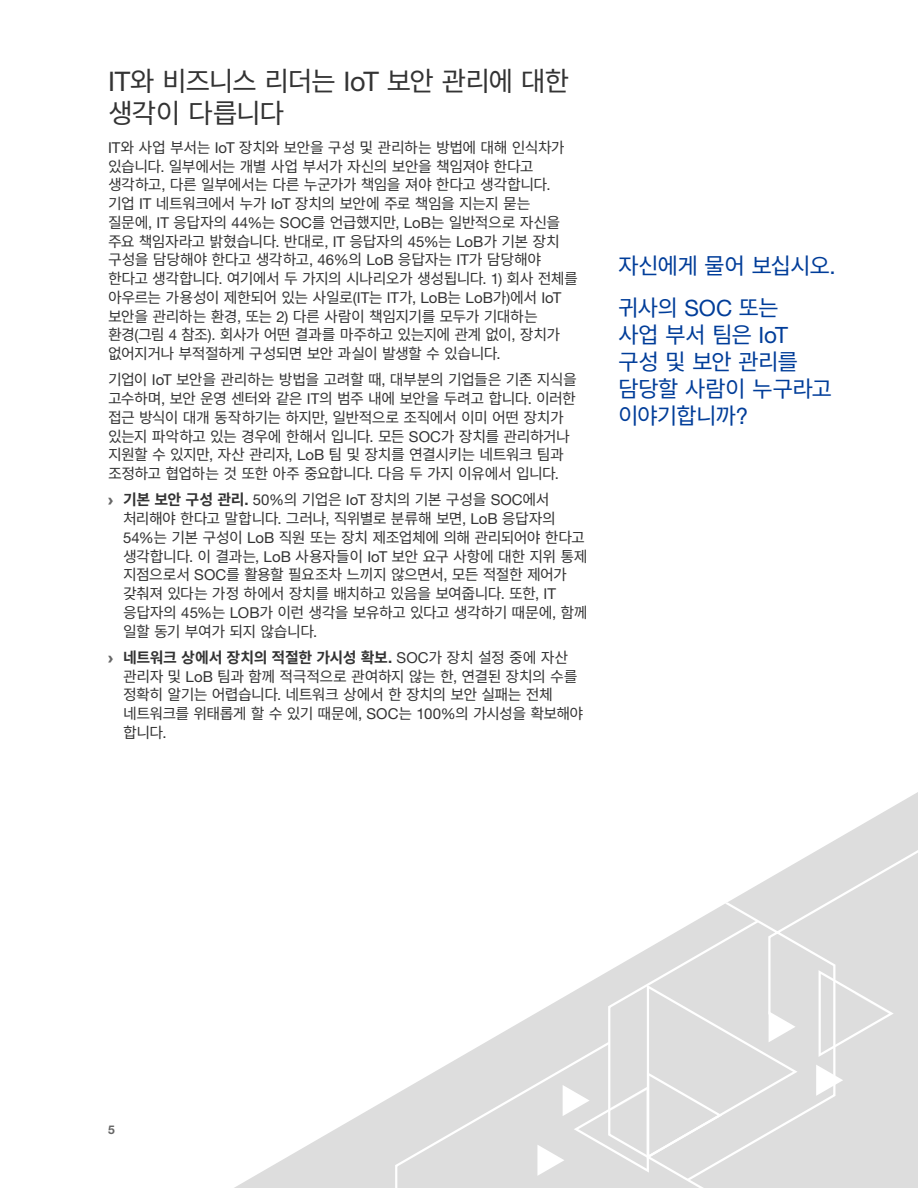
<style>
.page{position:relative;width:918px;height:1188px;background:#fff}
.page>*{position:absolute;margin:0;border:0;box-sizing:border-box;transform-origin:0 0}
.Heading_2{font:27px/31.5px "Noto Sans CJ Kkr";letter-spacing:-.055em;color:#333}
.Call-out_blue{font:22.5px/27px "Noto Sans CJ Kkr";letter-spacing:-.045em;color:#003d99}
.t1{font:15px/18.8px "Noto Sans CJ Kkr";letter-spacing:-.04em;color:#333}
.t2{font:700 12px "Helvetica Neue LT Std";color:#666}
.s1{font-family:"Helvetica Neue LT Std"}
.s2{font-family:"Arial";font-weight:900;color:#666}
.s3{font-weight:700}
.s4{font-family:"Helvetica Neue LT Std";font-weight:700}
</style>
<div class="page">
<svg style="left:234px;top:792px;width:684px;height:396px"></svg>
<svg style="left:394px;top:834px;width:524px;height:354px"></svg>
<p class="Heading_2" style="left:108px;top:66px;width:463px"><span class="s1">IT</span>와 비즈니스 리더는 <span class="s1">IoT</span> 보안 관리에 대한 생각이 다릅니다</p>
<p class="t1" style="left:108px;top:138px;width:472px"><span class="s1">IT</span>와 사업 부서는 <span class="s1">IoT</span> 장치와 보안을 구성 및 관리하는 방법에 대해 인식차가 있습니다<span class="s1">.</span> 일부에서는 개별 사업 부서가 자신의 보안을 책임져야 한다고 생각하고<span class="s1">,</span> 다른 일부에서는 다른 누군가가 책임을 져야 한다고 생각합니다<span class="s1">. </span>기업 <span class="s1">IT</span> 네트워크에서 누가 <span class="s1">IoT</span> 장치의 보안에 주로 책임을 지는지 묻는 질문에<span class="s1">, IT</span> 응답자의 <span class="s1">44%</span>는 <span class="s1">SOC</span>를 언급했지만<span class="s1">, LoB</span>는 일반적으로 자신을 주요 책임자라고 밝혔습니다<span class="s1">.</span> 반대로<span class="s1">, IT</span> 응답자의 <span class="s1">45%</span>는 <span class="s1">LoB</span>가 기본 장치 구성을 담당해야 한다고 생각하고<span class="s1">, 46%</span>의 <span class="s1">LoB</span> 응답자는 <span class="s1">IT</span>가 담당해야 한다고 생각합니다<span class="s1">.</span> 여기에서 두 가지의 시나리오가 생성됩니다<span class="s1">. 1)</span> 회사 전체를 아우르는 가용성이 제한되어 있는 사일로<span class="s1">(IT</span>는 <span class="s1">IT</span>가<span class="s1">, LoB</span>는 <span class="s1">LoB</span>가<span class="s1">)</span>에서 <span class="s1">IoT </span>보안을 관리하는 환경<span class="s1">,</span> 또는 <span class="s1">2)</span> 다른 사람이 책임지기를 모두가 기대하는 환경<span class="s1">(</span>그림 <span class="s1">4</span> 참조<span class="s1">).</span> 회사가 어떤 결과를 마주하고 있는지에 관계 없이<span class="s1">,</span> 장치가 없어지거나 부적절하게 구성되면 보안 과실이 발생할 수 있습니다<span class="s1">.</span></p>
<p class="t1" style="left:108px;top:371px;width:470px">기업이 <span class="s1">IoT</span> 보안을 관리하는 방법을 고려할 때<span class="s1">,</span> 대부분의 기업들은 기존 지식을 고수하며<span class="s1">,</span> 보안 운영 센터와 같은 <span class="s1">IT</span>의 범주 내에 보안을 두려고 합니다<span class="s1">.</span> 이러한 접근 방식이 대개 동작하기는 하지만<span class="s1">,</span> 일반적으로 조직에서 이미 어떤 장치가 있는지 파악하고 있는 경우에 한해서 입니다<span class="s1">.</span> 모든 <span class="s1">SOC</span>가 장치를 관리하거나 지원할 수 있지만<span class="s1">,</span> 자산 관리자<span class="s1">, LoB</span> 팀 및 장치를 연결시키는 네트워크 팀과 조정하고 협업하는 것 또한 아주 중요합니다<span class="s1">.</span> 다음 두 가지 이유에서 입니다<span class="s1">.</span></p>
<p class="t1" style="left:123px;top:491px;width:466px;text-indent:-15px"><span class="s2">›</span> <span class="s3">기본 보안 구성 관리</span><span class="s4">.</span> <span class="s1">50%</span>의 기업은 <span class="s1">IoT</span> 장치의 기본 구성을 <span class="s1">SOC</span>에서 처리해야 한다고 말합니다<span class="s1">.</span> 그러나<span class="s1">,</span> 직위별로 분류해 보면<span class="s1">, LoB</span> 응답자의 <span class="s1">54%</span>는 기본 구성이 <span class="s1">LoB</span> 직원 또는 장치 제조업체에 의해 관리되어야 한다고 생각합니다<span class="s1">.</span> 이 결과는<span class="s1">, LoB</span> 사용자들이 <span class="s1">IoT</span> 보안 요구 사항에 대한 지위 통제 지점으로서 <span class="s1">SOC</span>를 활용할 필요조차 느끼지 않으면서<span class="s1">,</span> 모든 적절한 제어가 갖춰져 있다는 가정 하에서 장치를 배치하고 있음을 보여줍니다<span class="s1">.</span> 또한<span class="s1">, IT </span>응답자의 <span class="s1">45%</span>는 <span class="s1">LOB</span>가 이런 생각을 보유하고 있다고 생각하기 때문에<span class="s1">,</span> 함께 일할 동기 부여가 되지 않습니다<span class="s1">.</span></p>
<p class="t1" style="left:123px;top:648px;width:462px;text-indent:-15px"><span class="s2">›</span> <span class="s3">네트워크 상에서 장치의 적절한 가시성 확보</span><span class="s4">.</span> <span class="s1">SOC</span>가 장치 설정 중에 자산 관리자 및 <span class="s1">LoB</span> 팀과 함께 적극적으로 관여하지 않는 한<span class="s1">,</span> 연결된 장치의 수를 정확히 알기는 어렵습니다<span class="s1">.</span> 네트워크 상에서 한 장치의 보안 실패는 전체 네트워크를 위태롭게 할 수 있기 때문에<span class="s1">, SOC</span>는 <span class="s1">100%</span>의 가시성을 확보해야 합니다<span class="s1">.</span></p>
<p class="Call-out_blue" style="left:618px;top:253px;width:219px">자신에게 물어 보십시오<span class="s1">.</span></p>
<p class="Call-out_blue" style="left:618px;top:295px;width:216px">귀사의 <span class="s1">SOC</span> 또는<br>사업 부서 팀은 <span class="s1">IoT </span>구성 및 보안 관리를 담당할 사람이 누구라고 이야기합니까<span class="s1">?</span></p>
<p class="t2" style="left:108px;top:1122px;width:8px">5</p>
</div>
